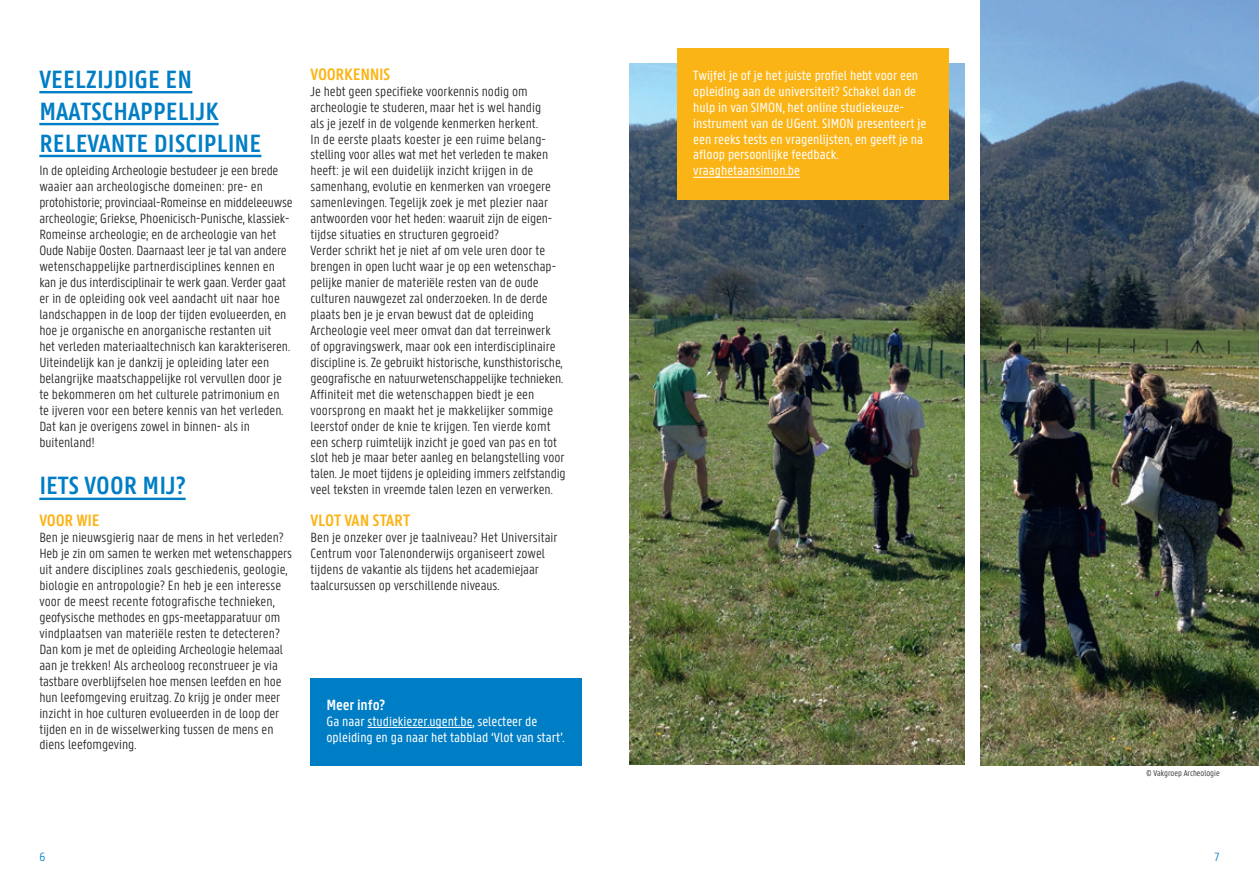
<style>
.page{position:relative;width:1259px;height:893px;background:#fff}
.page>*{position:absolute;margin:0;border:0;box-sizing:border-box;transform-origin:0 0}
.t1{font:600 26.7px/32px "U Gent Panno Text";color:#007ec5}
.t2{font:600 17.7px "U Gent Panno Text";letter-spacing:-.015em;color:#fbb416}
.t3{font:600 15.75px "U Gent Panno Text";letter-spacing:-.01em;color:#fff}
.t4{font:300 14.25px/15.9px "U Gent Panno Text";color:#231f20}
.t5{font:14.25px/15.9px "U Gent Panno Text";color:#fff}
.t6{font:300 12.75px "U Gent Panno Text";color:#007ec5}
.t7{font:300 9px "U Gent Panno Text";color:#231f20}
</style>
<div class="page">
<img style="left:980px;top:0;width:279px;height:765px">
<img style="left:629px;top:64px;width:335px;height:700px">
<hr style="left:39px;top:91px;width:153px;height:2px;background:#007ec5">
<hr style="left:39px;top:123px;width:180px;height:2px;background:#007ec5">
<hr style="left:39px;top:155px;width:222px;height:2px;background:#007ec5">
<hr style="left:39px;top:498px;width:147px;height:2px;background:#007ec5">
<div style="left:310px;top:678px;width:271px;height:87px;background:#007ec5"></div>
<hr style="left:367px;top:727px;width:105px;height:1px;background:#fff">
<div style="left:677px;top:48px;width:271px;height:151px;background:#fbb416"></div>
<hr style="left:693px;top:177px;width:107px;height:1px;background:#fff">
<h1 class="t1" style="left:39px;top:63px;width:223px">VEELZIJDIGE EN<br>MAATSCHAPPELIJK<br>RELEVANTE DISCIPLINE</h1>
<p class="t4" style="left:39px;top:163px;width:255px">In de opleiding Archeologie bestudeer je een brede waaier aan archeologische domeinen: pre-- en protohistorie; provinciaal-Romeinse en middeleeuwse archeologie; Griekse, Phoenicisch-Punische, klassiek-Romeinse archeologie; en de archeologie van het Oude Nabije Oosten. Daarnaast leer je tal van andere wetenschappelijke partnerdisciplines kennen en kan je dus interdisciplinair te werk gaan. Verder gaat er in de opleiding ook veel aandacht uit naar hoe landschappen in de loop der tijden evolueerden, en hoe je organische en anorganische restanten uit<br>het verleden materiaaltechnisch kan karakteriseren.<br>Uiteindelijk kan je dankzij je opleiding later een belangrijke maatschappelijke rol vervullen door je te bekommeren om het culturele patrimonium en te ijveren voor een betere kennis van het verleden.<br>Dat kan je overigens zowel in binnen- als in buitenland!</p>
<h1 class="t1" style="left:39px;top:469px;width:148px">IETS VOOR MIJ?</h1>
<p class="t2" style="left:39px;top:510px;width:62px">VOOR WIE</p>
<p class="t4" style="left:39px;top:529px;width:254px">Ben je nieuwsgierig naar de mens in het verleden?<br>Heb je zin om samen te werken met wetenschappers uit andere disciplines zoals geschiedenis, geologie, biologie en antropologie? En heb je een interesse voor de meest recente fotografische technieken, geofysische methodes en gps-meetapparatuur om vindplaatsen van materiële resten te detecteren?<br>Dan kom je met de opleiding Archeologie helemaal aan je trekken! Als archeoloog reconstrueer je via tastbare overblijfselen hoe mensen leefden en hoe hun leefomgeving eruitzag. Zo krijg je onder meer inzicht in hoe culturen evolueerden in de loop der tijden en in de wisselwerking tussen de mens en diens leefomgeving.</p>
<p class="t2" style="left:310px;top:63px;width:81px">VOORKENNIS</p>
<p class="t4" style="left:310px;top:83px;width:257px">Je hebt geen specifieke voorkennis nodig om archeologie te studeren, maar het is wel handig<br>als je jezelf in de volgende kenmerken herkent.<br>In de eerste plaats koester je een ruime belang&shy;stelling voor alles wat met het verleden te maken heeft: je wil een duidelijk inzicht krijgen in de samenhang, evolutie en kenmerken van vroegere samenlevingen. Tegelijk zoek je met plezier naar antwoorden voor het heden: waaruit zijn de eigen&shy;tijdse situaties en structuren gegroeid?<br>Verder schrikt het je niet af om vele uren door te brengen in open lucht waar je op een wetenschap&shy;pelijke manier de materiële resten van de oude culturen nauwgezet zal onderzoeken. In de derde plaats ben je je ervan bewust dat de opleiding Archeologie veel meer omvat dan dat terreinwerk<br>of opgravingswerk, maar ook een interdisciplinaire discipline is. Ze gebruikt historische, kunsthistorische, geografische en natuurwetenschappelijke technieken.<br>Affiniteit met die wetenschappen biedt je een voorsprong en maakt het je makkelijker sommige leerstof onder de knie te krijgen. Ten vierde komt een scherp ruimtelijk inzicht je goed van pas en tot slot heb je maar beter aanleg en belangstelling voor talen. Je moet tijdens je opleiding immers zelfstandig veel teksten in vreemde talen lezen en verwerken.</p>
<p class="t2" style="left:310px;top:510px;width:101px">VLOT VAN START</p>
<p class="t4" style="left:310px;top:529px;width:249px">Ben je onzeker over je taalniveau? Het Universitair Centrum voor Talenonderwijs organiseert zowel tijdens de vakantie als tijdens het academiejaar taalcursussen op verschillende niveaus.</p>
<p class="t3" style="left:326px;top:695px;width:60px">Meer info?</p>
<p class="t5" style="left:326px;top:713px;width:240px">Ga naar studiekiezer.ugent.be, selecteer de opleiding en ga naar het tabblad ‘Vlot van start’.</p>
<p class="t5" style="left:693px;top:67px;width:234px">Twijfel je of je het juiste profiel hebt voor een opleiding aan de universiteit? Schakel dan de hulp in van SIMON, het online studiekeuze&shy;instrument van de UGent. SIMON presenteert je een reeks tests en vragenlijsten, en geeft je na afloop persoonlijke feedback. vraaghetaansimon.be</p>
<p class="t7" style="left:1146px;top:768px;width:75px">© Vakgroep Archeologie</p>
<p class="t6" style="left:39px;top:849px;width:7px">6</p>
<p class="t6" style="left:1214px;top:849px;width:7px">7</p>
</div>
